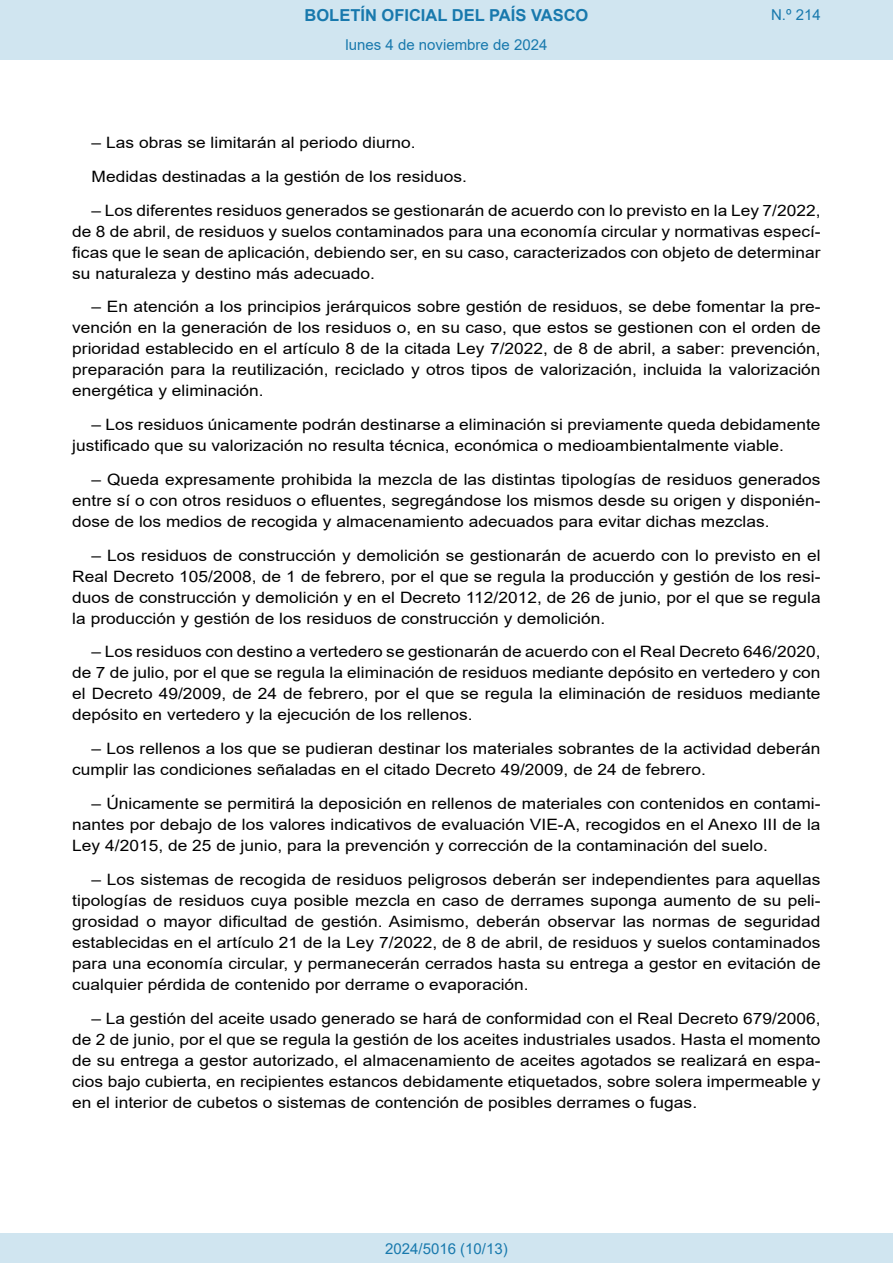
<style>
.page{position:relative;width:893px;height:1263px;background:#fff}
.page>*{position:absolute;margin:0;border:0;box-sizing:border-box;transform-origin:0 0}
.t1{font:700 16.5px "Arial";color:#1879ad}
.BOPVDetalle{font:15.6px/21px "Arial";color:#000;text-align:justify;scale:1.11 1}
.Paginacion_Centro{font:15px "Arial";color:#1879ad}
</style>
<div class="page">
<div style="left:0;top:0;width:893px;height:60px;background:#d0e5f0"></div>
<div style="left:0;top:1233px;width:893px;height:30px;background:#d0e5f0"></div>
<p class="t1" style="left:305px;top:3px;width:285px">BOLETÍN OFICIAL DEL PAÍS VASCO</p>
<p class="Paginacion_Centro" style="left:346px;top:35px;width:203px">lunes 4 de noviembre de 2024</p>
<p class="Paginacion_Centro" style="left:771px;top:5px;width:51px">N.º 214</p>
<p class="BOPVDetalle" style="left:92px;top:132px;width:293px">– Las obras se limitarán al periodo diurno.</p>
<p class="BOPVDetalle" style="left:92px;top:166px;width:340px">Medidas destinadas a la gestión de los residuos.</p>
<p class="BOPVDetalle" style="left:72px;top:200px;width:676px;text-indent:19px">– Los diferentes residuos generados se gestionarán de acuerdo con lo previsto en la Ley 7/2022, de 8 de abril, de residuos y suelos contaminados para una economía circular y normativas especí&shy;ficas que le sean de aplicación, debiendo ser, en su caso, caracterizados con objeto de determinar su naturaleza y destino más adecuado.</p>
<p class="BOPVDetalle" style="left:72px;top:296px;width:676px;text-indent:19px">– En atención a los principios jerárquicos sobre gestión de residuos, se debe fomentar la pre&shy;vención en la generación de los residuos o, en su caso, que estos se gestionen con el orden de prioridad establecido en el artículo 8 de la citada Ley 7/2022, de 8 de abril, a saber: prevención, preparación para la reutilización, reciclado y otros tipos de valorización, incluida la valorización energética y eliminación.</p>
<p class="BOPVDetalle" style="left:72px;top:414px;width:676px;text-indent:19px">– Los residuos únicamente podrán destinarse a eliminación si previamente queda debidamente justificado que su valorización no resulta técnica, económica o medioambientalmente viable.</p>
<p class="BOPVDetalle" style="left:72px;top:469px;width:676px;text-indent:19px">– Queda expresamente prohibida la mezcla de las distintas tipologías de residuos generados entre sí o con otros residuos o efluentes, segregándose los mismos desde su origen y disponién&shy;dose de los medios de recogida y almacenamiento adecuados para evitar dichas mezclas.</p>
<p class="BOPVDetalle" style="left:72px;top:545px;width:676px;text-indent:19px">– Los residuos de construcción y demolición se gestionarán de acuerdo con lo previsto en el Real Decreto 105/2008, de 1 de febrero, por el que se regula la producción y gestión de los resi&shy;duos de construcción y demolición y en el Decreto 112/2012, de 26 de junio, por el que se regula la producción y gestión de los residuos de construcción y demolición.</p>
<p class="BOPVDetalle" style="left:72px;top:641px;width:676px;text-indent:19px">– Los residuos con destino a vertedero se gestionarán de acuerdo con el Real Decreto 646/2020, de 7 de julio, por el que se regula la eliminación de residuos mediante depósito en vertedero y con el Decreto 49/2009, de 24 de febrero, por el que se regula la eliminación de residuos mediante depósito en vertedero y la ejecución de los rellenos.</p>
<p class="BOPVDetalle" style="left:72px;top:738px;width:676px;text-indent:19px">– Los rellenos a los que se pudieran destinar los materiales sobrantes de la actividad deberán cumplir las condiciones señaladas en el citado Decreto 49/2009, de 24 de febrero.</p>
<p class="BOPVDetalle" style="left:72px;top:793px;width:676px;text-indent:19px">– Únicamente se permitirá la deposición en rellenos de materiales con contenidos en contami&shy;nantes por debajo de los valores indicativos de evaluación VIE-A, recogidos en el Anexo III de la Ley 4/2015, de 25 de junio, para la prevención y corrección de la contaminación del suelo.</p>
<p class="BOPVDetalle" style="left:72px;top:869px;width:676px;text-indent:19px">– Los sistemas de recogida de residuos peligrosos deberán ser independientes para aquellas tipologías de residuos cuya posible mezcla en caso de derrames suponga aumento de su peli&shy;grosidad o mayor dificultad de gestión. Asimismo, deberán observar las normas de seguridad establecidas en el artículo 21 de la Ley 7/2022, de 8 de abril, de residuos y suelos contaminados para una economía circular, y permanecerán cerrados hasta su entrega a gestor en evitación de cualquier pérdida de contenido por derrame o evaporación.</p>
<p class="BOPVDetalle" style="left:72px;top:1007px;width:676px;text-indent:19px">– La gestión del aceite usado generado se hará de conformidad con el Real Decreto 679/2006, de 2 de junio, por el que se regula la gestión de los aceites industriales usados. Hasta el momento de su entrega a gestor autorizado, el almacenamiento de aceites agotados se realizará en espa&shy;cios bajo cubierta, en recipientes estancos debidamente etiquetados, sobre solera impermeable y en el interior de cubetos o sistemas de contención de posibles derrames o fugas.</p>
<p class="Paginacion_Centro" style="left:385px;top:1238px;width:124px">2024/5016 (10/13)</p>
</div>
